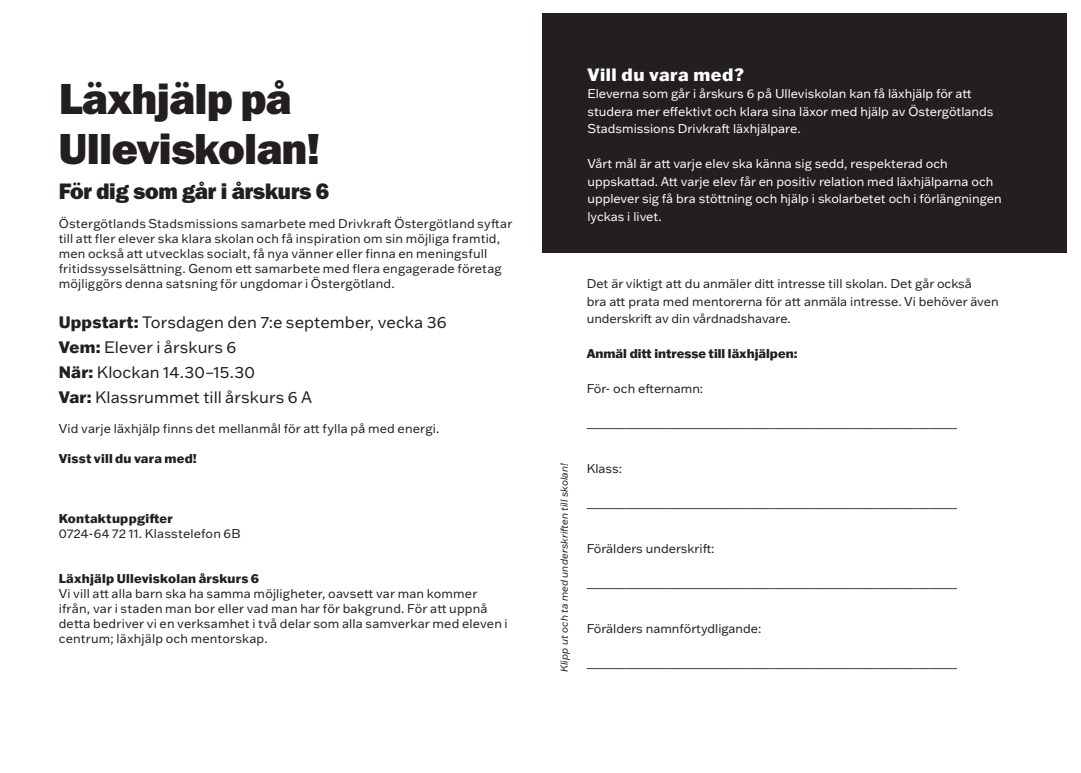
<style>
.page{position:relative;width:1081px;height:773px;background:#fff}
.page>*{position:absolute;margin:0;border:0;box-sizing:border-box;transform-origin:0 0}
.t1{font:43.75px "ITC Franklin Gothic Std Hvy";letter-spacing:-.015em;color:#231f20}
.t2{font:22.5px "ITC Franklin Gothic Std Hvy";letter-spacing:-.01em;color:#231f20}
.t3{font:800 17.5px "Franklin Gothic ATF";letter-spacing:.03em;color:#fff}
.t4{font:16.25px "Franklin Gothic ATF";letter-spacing:.005em;color:#231f20}
.t5{font:12.5px/15px "Franklin Gothic ATF";letter-spacing:.015em;color:#231f20}
.t6{font:12.5px/17.5px "Franklin Gothic ATF";color:#fff}
.t7{font:800 12.5px "Franklin Gothic ATF";letter-spacing:.02em;color:#231f20}
.t8{font:800 12.5px "Franklin Gothic ATF";color:#231f20}
.t9{font:italic 10px "Franklin Gothic ATF";color:#231f20}
.s1{font-weight:800}
</style>
<div class="page">
<div style="left:542px;top:14px;width:525px;height:239px;background:#231f20"></div>
<p class="t1" style="left:59px;top:73px;width:234px">Läxhjälp på</p>
<p class="t1" style="left:59px;top:123px;width:263px">Ulleviskolan!</p>
<p class="t2" style="left:59px;top:178px;width:272px">För dig som går i årskurs 6</p>
<p class="t5" style="left:59px;top:215px;width:455px">Östergötlands Stadsmissions samarbete med Drivkraft Östergötland syftar till att fler elever ska klara skolan och få inspiration om sin möjliga framtid, men också att utvecklas socialt, få nya vänner eller finna en meningsfull fritidssysselsättning. Genom ett samarbete med flera engagerade företag möjliggörs denna satsning för ungdomar i Östergötland.</p>
<p class="t4" style="left:59px;top:311px;width:389px"><span class="s1">Uppstart:</span> Torsdagen den 7:e september, vecka 36</p>
<p class="t4" style="left:59px;top:336px;width:179px"><span class="s1">Vem:</span> Elever i årskurs 6</p>
<p class="t4" style="left:59px;top:361px;width:198px"><span class="s1">När:</span> Klockan 14.30–15.30</p>
<p class="t4" style="left:59px;top:386px;width:255px"><span class="s1">Var:</span> Klassrummet till årskurs 6 A</p>
<p class="t5" style="left:59px;top:420px;width:382px">Vid varje läxhjälp finns det mellanmål för att fylla på med energi.</p>
<p class="t7" style="left:59px;top:449px;width:140px">Visst vill du vara med!</p>
<p class="t7" style="left:59px;top:509px;width:116px">Kontaktuppgifter</p>
<p class="t5" style="left:59px;top:525px;width:183px">0724-64 72 11. Klasstelefon 6B</p>
<p class="t7" style="left:59px;top:569px;width:202px">Läxhjälp Ulleviskolan årskurs 6</p>
<p class="t5" style="left:59px;top:585px;width:450px">Vi vill att alla barn ska ha samma möjligheter, oavsett var man kommer ifrån, var i staden man bor eller vad man har för bakgrund. För att uppnå detta bedriver vi en verksamhet i två delar som alla samverkar med eleven i centrum; läxhjälp och mentorskap.</p>
<p class="t3" style="left:587px;top:63px;width:158px">Vill du vara med?</p>
<p class="t6" style="left:587px;top:85px;width:407px">Eleverna som går i årskurs 6 på Ulleviskolan kan få läxhjälp för att studera mer effektivt och klara sina läxor med hjälp av Östergötlands<br>Stadsmissions Drivkraft läxhjälpare.</p>
<p class="t6" style="left:587px;top:155px;width:416px">Vårt mål är att varje elev ska känna sig sedd, respekterad och uppskattad. Att varje elev får en positiv relation med läxhjälparna och upplever sig få bra stöttning och hjälp i skolarbetet och i förlängningen lyckas i livet.</p>
<p class="t9" style="left:557px;top:672px;width:210px;rotate:-90deg">Klipp ut och ta med underskriften till skolan!</p>
<p class="t5" style="left:587px;top:276px;width:387px">Det är viktigt att du anmäler ditt intresse till skolan. Det går också</p>
<p class="t5" style="left:587px;top:293px;width:413px">bra att prata med mentorerna för att anmäla intresse. Vi behöver även</p>
<p class="t5" style="left:587px;top:311px;width:206px">underskrift av din vårdnadshavare.</p>
<p class="t8" style="left:587px;top:345px;width:212px">Anmäl ditt intresse till läxhjälpen:</p>
<p class="t5" style="left:587px;top:381px;width:118px">För- och efternamn:</p>
<p class="t5" style="left:587px;top:416px;width:372px">___________________________________________________________________</p>
<p class="t5" style="left:587px;top:461px;width:37px">Klass:</p>
<p class="t5" style="left:587px;top:496px;width:372px">___________________________________________________________________</p>
<p class="t5" style="left:587px;top:541px;width:129px">Förälders underskrift:</p>
<p class="t5" style="left:587px;top:576px;width:372px">___________________________________________________________________</p>
<p class="t5" style="left:587px;top:621px;width:176px">Förälders namnförtydligande:</p>
<p class="t5" style="left:587px;top:656px;width:372px">___________________________________________________________________</p>
</div>
